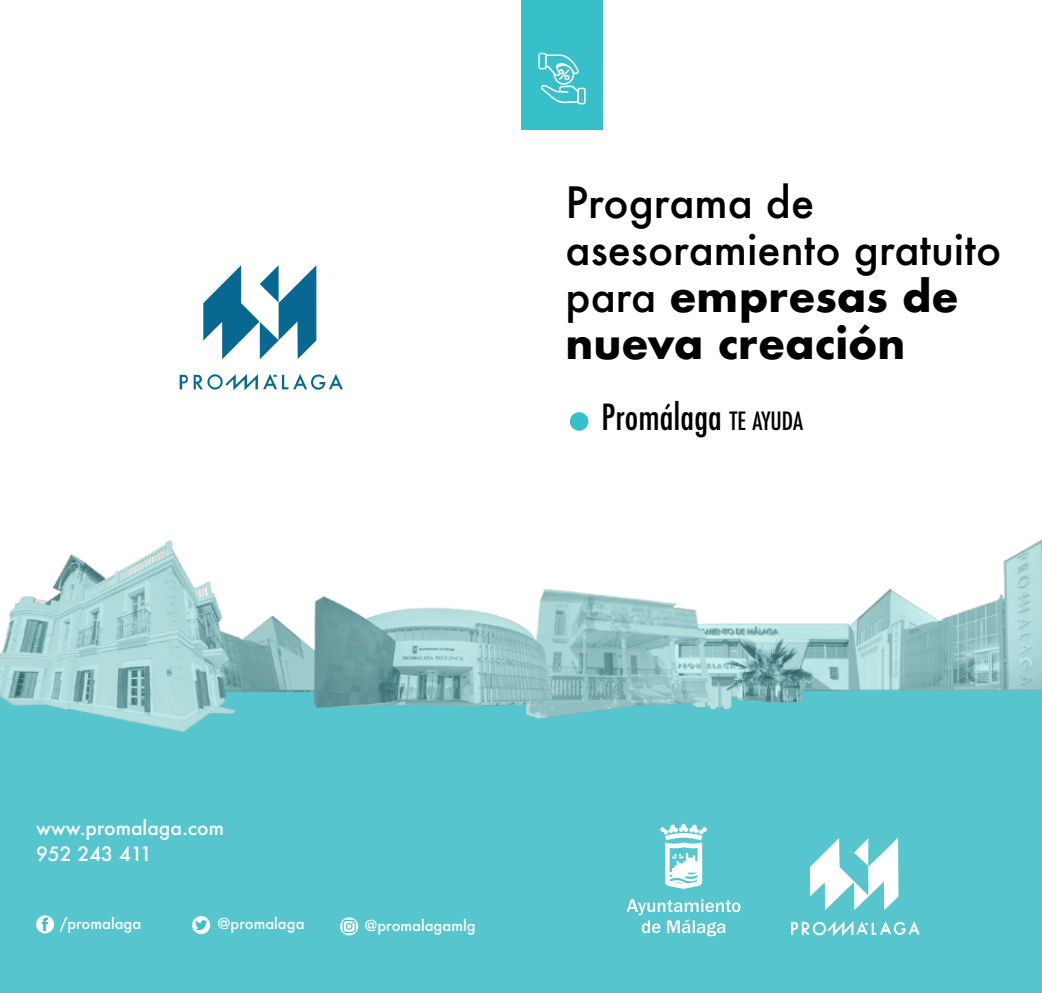
<style>
.page{position:relative;width:1042px;height:993px;background:#fff}
.page>*{position:absolute;margin:0;border:0;box-sizing:border-box;transform-origin:0 0}
.t1{font:500 42px/47.2px "Futura";color:#000001}
.t2{font:500 condensed 35px "Futura";color:#000001}
.t3{font:500 19.25px/26.2px "Futura";color:#fff}
.t4{font:500 14.7px "Futura";color:#fff}
.s1{font-weight:700}
.s2{font-size:24.5px}
</style>
<div class="page">
<div style="left:0;top:672px;width:1042px;height:320px;background:#56c5ce"></div>
<img style="left:0;top:129px;width:1042px;height:808px">
<svg style="left:810px;top:837px;width:88px;height:72px"></svg>
<svg style="left:791px;top:920px;width:128px;height:15px"></svg>
<svg style="left:626px;top:898px;width:114px;height:38px"></svg>
<svg style="left:660px;top:823px;width:47px;height:65px"></svg>
<div style="left:570px;top:412px;width:18px;height:18px;background:#37c0ca;border-radius:50%"></div>
<svg style="left:180px;top:265px;width:163px;height:125px"></svg>
<svg style="left:192px;top:915px;width:18px;height:18px"></svg>
<svg style="left:195px;top:919px;width:12px;height:10px"></svg>
<div style="left:36px;top:915px;width:18px;height:18px;background:#fff;border-radius:9px"></div>
<svg style="left:42px;top:917px;width:6px;height:13px"></svg>
<svg style="left:340px;top:916px;width:18px;height:19px"></svg>
<svg style="left:342px;top:919px;width:14px;height:13px"></svg>
<div style="left:521px;top:0;width:82px;height:129px;background:#37c0ca"></div>
<svg style="left:538px;top:53px;width:48px;height:51px"></svg>
<p class="t1" style="left:565px;top:178px;width:437px">Programa de asesoramiento gratuito para <span class="s1">empresas de nueva creación</span></p>
<p class="t2" style="left:601px;top:395px;width:203px">Promálaga <span class="s2">TE AYUDA</span></p>
<p class="t3" style="left:36px;top:813px;width:189px">www.promalaga.com<br>952 243 411</p>
<p class="t4" style="left:60px;top:912px;width:83px">/promalaga</p>
<p class="t4" style="left:218px;top:913px;width:88px">@promalaga</p>
<p class="t4" style="left:364px;top:914px;width:113px">@promalagamlg</p>
</div>
